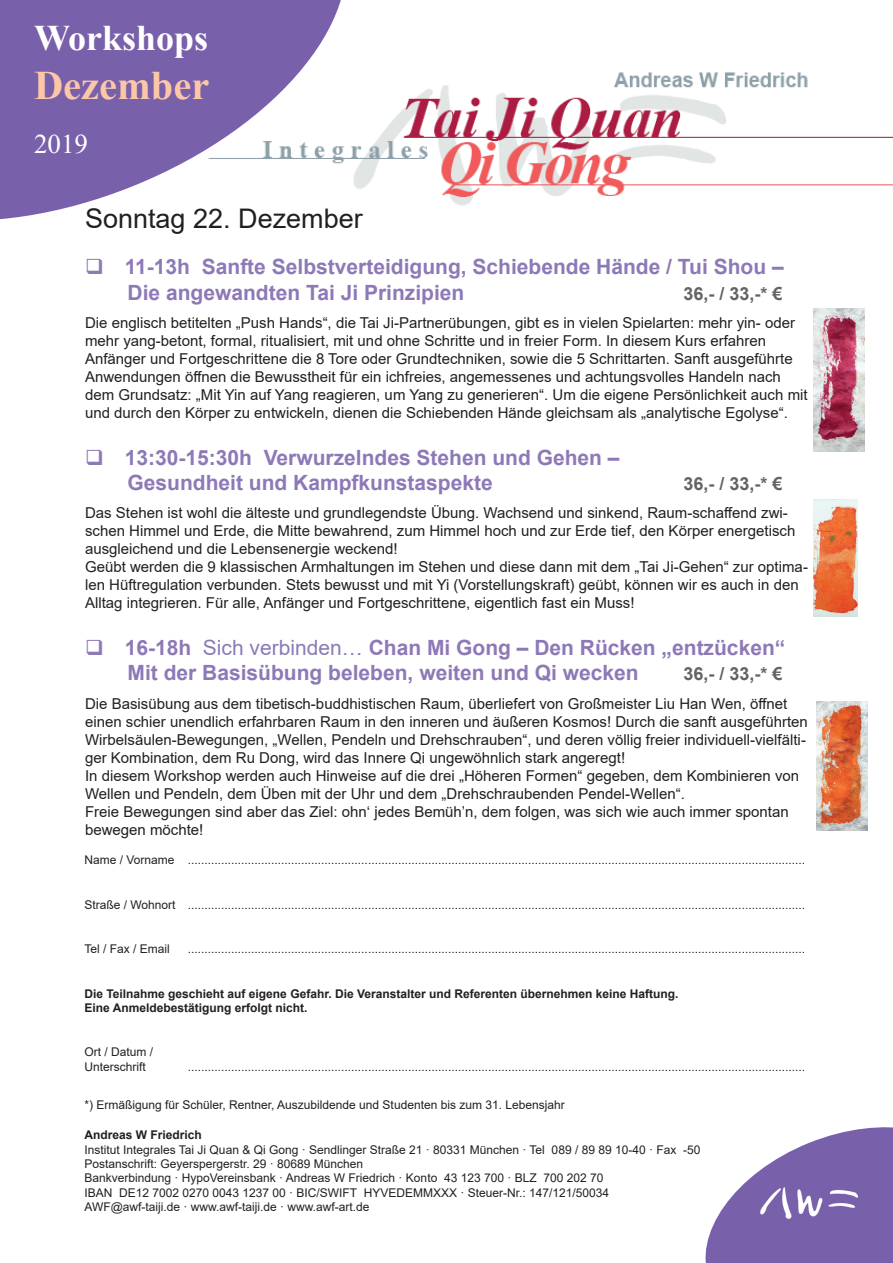
<style>
.page{position:relative;width:893px;height:1263px;background:#fff}
.page>*{position:absolute;margin:0;border:0;box-sizing:border-box;transform-origin:0 0}
.t1{font:700 40.5px "Times New Roman";color:#fcc7a7}
.t2{font:700 36px "Times New Roman";color:#fff}
.t3{font:27px "Arial";color:#231f20}
.t4{font:27px "Times New Roman";color:#fff}
.t5{font:700 21px/25.2px "Arial";color:#8d79b7}
.t6{font:700 18px "Arial";color:#636366}
.t7{font:15px/18px "Arial";color:#231f20}
.t8{font:12px/14.4px "Arial";color:#231f20}
.t9{font:700 12px/14.4px "Arial";color:#231f20}
.s1{font-weight:400}
</style>
<div class="page">
<img style="left:378px;top:72px;width:515px;height:134px">
<svg style="left:0;top:0;width:378px;height:220px"></svg>
<svg style="left:705px;top:1127px;width:188px;height:136px"></svg>
<img style="left:761px;top:1187px;width:97px;height:31px">
<img style="left:814px;top:308px;width:51px;height:143px">
<img style="left:814px;top:500px;width:44px;height:117px">
<img style="left:817px;top:701px;width:51px;height:129px">
<h2 class="t2" style="left:34px;top:12px;width:176px">Workshops</h2>
<h1 class="t1" style="left:34px;top:56px;width:177px">Dezember</h1>
<h3 class="t4" style="left:34px;top:125px;width:55px">2019</h3>
<h3 class="t3" style="left:85px;top:200px;width:279px">Sonntag 22. Dezember</h3>
<h3 class="t5" style="left:128px;top:255px;width:658px;text-indent:-43px">❑ 11-13h Sanfte Selbstverteidigung, Schiebende Hände / Tui Shou –<br>Die angewandten Tai Ji Prinzipien</h3>
<p class="t6" style="left:683px;top:281px;width:101px">36,- / 33,-* €</p>
<p class="t7" style="left:85px;top:314px;width:724px">Die englisch betitelten „Push Hands“, die Tai Ji-Partnerübungen, gibt es in vielen Spielarten: mehr yin- oder mehr yang-betont, formal, ritualisiert, mit und ohne Schritte und in freier Form. In diesem Kurs erfahren Anfänger und Fortgeschrittene die 8 Tore oder Grundtechniken, sowie die 5 Schrittarten. Sanft ausgeführte Anwendungen öffnen die Bewusstheit für ein ichfreies, angemessenes und achtungsvolles Handeln nach dem Grundsatz: „Mit Yin auf Yang reagieren, um Yang zu generieren“. Um die eigene Persönlichkeit auch mit und durch den Körper zu entwickeln, dienen die Schiebenden Hände gleichsam als „analytische Egolyse“.</p>
<h3 class="t5" style="left:128px;top:445px;width:494px;text-indent:-43px">❑ 13:30-15:30h Verwurzelndes Stehen und Gehen –<br>Gesundheit und Kampfkunstaspekte</h3>
<p class="t6" style="left:683px;top:471px;width:101px">36,- / 33,-* €</p>
<p class="t7" style="left:85px;top:504px;width:724px">Das Stehen ist wohl die älteste und grundlegendste Übung. Wachsend und sinkend, Raum-schaffend zwi&shy;schen Himmel und Erde, die Mitte bewahrend, zum Himmel hoch und zur Erde tief, den Körper energetisch ausgleichend und die Lebensenergie weckend!<br>Geübt werden die 9 klassischen Armhaltungen im Stehen und diese dann mit dem „Tai Ji-Gehen“ zur optima&shy;len Hüftregulation verbunden. Stets bewusst und mit Yi (Vorstellungskraft) geübt, können wir es auch in den Alltag integrieren. Für alle, Anfänger und Fortgeschrittene, eigentlich fast ein Muss!</p>
<h3 class="t5" style="left:128px;top:635px;width:659px;text-indent:-43px">❑ 16-18h <span class="s1">Sich verbinden…</span> Chan Mi Gong – Den Rücken „entzücken“<br>Mit der Basisübung beleben, weiten und Qi wecken</h3>
<p class="t6" style="left:683px;top:661px;width:101px">36,- / 33,-* €</p>
<p class="t7" style="left:85px;top:694px;width:724px">Die Basisübung aus dem tibetisch-buddhistischen Raum, überliefert von Großmeister Liu Han Wen, öffnet einen schier unendlich erfahrbaren Raum in den inneren und äußeren Kosmos! Durch die sanft ausgeführten Wirbelsäulen-Bewegungen, „Wellen, Pendeln und Drehschrauben“, und deren völlig freier individuell-vielfälti&shy;ger Kombination, dem Ru Dong, wird das Innere Qi ungewöhnlich stark angeregt!<br>In diesem Workshop werden auch Hinweise auf die drei „Höheren Formen“ gegeben, dem Kombinieren von Wellen und Pendeln, dem Üben mit der Uhr und dem „Drehschraubenden Pendel-Wellen“.<br>Freie Bewegungen sind aber das Ziel: ohn‘ jedes Bemüh’n, dem folgen, was sich wie auch immer spontan bewegen möchte!</p>
<p class="t8" style="left:84px;top:853px;width:722px">Name / Vorname .........................................................................................................................................................................................</p>
<p class="t8" style="left:84px;top:897px;width:722px">Straße / Wohnort .........................................................................................................................................................................................</p>
<p class="t8" style="left:84px;top:942px;width:87px">Tel / Fax / Email</p>
<p class="t8" style="left:188px;top:942px;width:619px">.........................................................................................................................................................................................</p>
<p class="t9" style="left:84px;top:986px;width:595px">Die Teilnahme geschieht auf eigene Gefahr. Die Veranstalter und Referenten übernehmen keine Haftung.<br>Eine Anmeldebestätigung erfolgt nicht.</p>
<p class="t8" style="left:84px;top:1045px;width:70px">Ort / Datum /<br>Unterschrift</p>
<p class="t8" style="left:188px;top:1059px;width:619px">.........................................................................................................................................................................................</p>
<p class="t8" style="left:84px;top:1097px;width:482px">*) Ermäßigung für Schüler, Rentner, Auszubildende und Studenten bis zum 31. Lebensjahr</p>
<p class="t9" style="left:84px;top:1128px;width:119px">Andreas W Friedrich</p>
<p class="t8" style="left:84px;top:1142px;width:617px">Institut Integrales Tai Ji Quan &amp; Qi Gong · Sendlinger Straße 21 · 80331 München · Tel 089 / 89 89 10-40 · Fax -50<br>Postanschrift: Geyerspergerstr. 29 · 80689 München<br>Bankverbindung · HypoVereinsbank · Andreas W Friedrich · Konto 43 123 700 · BLZ 700 202 70<br>IBAN DE12 7002 0270 0043 1237 00 · BIC/SWIFT HYVEDEMMXXX · Steuer-Nr.: 147/121/50034<br>AWF@awf-taiji.de · www.awf-taiji.de · www.awf-art.de</p>
</div>
